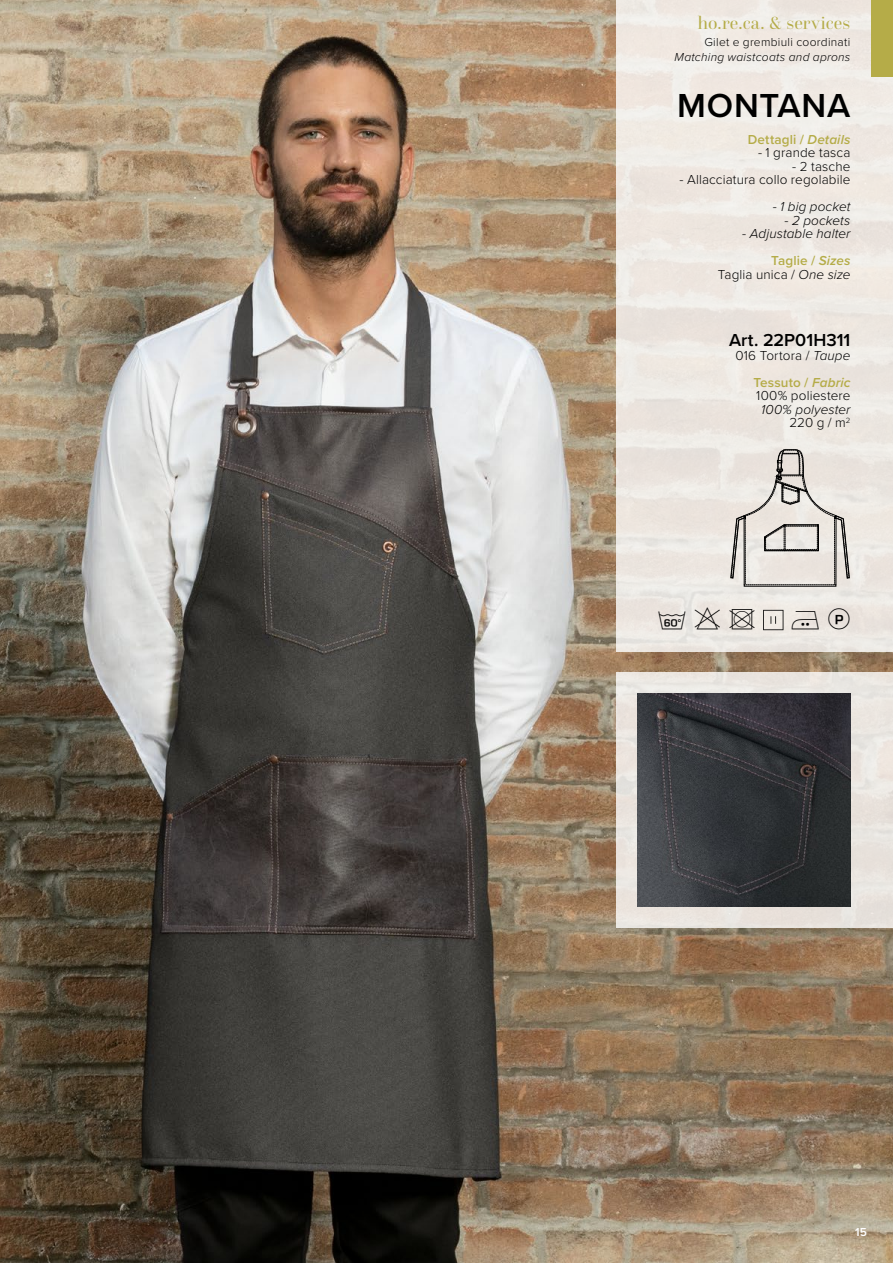
<style>
.page{position:relative;width:893px;height:1263px;background:#fff}
.page>*{position:absolute;margin:0;border:0;box-sizing:border-box;transform-origin:0 0}
.t1{font:600 34.5px "Proxima Nova";letter-spacing:.025em;color:#000}
.t2{font:18.45px "Questa Grande";letter-spacing:.01em;color:#b5ac48}
.t3{font:600 18px "Proxima Nova";letter-spacing:.005em;color:#000}
.t4{font:300 13.5px/27px "Proxima Nova";letter-spacing:.01em;color:#000;text-align:right}
.t5{font:italic 300 13.5px/27px "Proxima Nova";letter-spacing:.01em;color:#000;text-align:right}
.t6{font:600 13.5px "Proxima Nova";letter-spacing:.01em;color:#b5ac48}
.t7{font:italic 300 12px "Proxima Nova";letter-spacing:.025em;color:#000}
.t8{font:300 12px "Proxima Nova";letter-spacing:.025em;color:#000}
.t9{font:600 12px "Proxima Nova";color:#fff}
.s1{font-style:italic}
.s2{font-weight:600;font-style:normal;color:#b5ac48}
.s3{font-weight:600;color:#b5ac48}
.s4{font-weight:600;font-style:italic;color:#b5ac48}
.s5{font-style:normal}
</style>
<div class="page">
<img style="left:0;top:0;width:893px;height:1263px">
<div style="left:617px;top:0;width:276px;height:651px;background:#eee8e2"></div>
<div style="left:872px;top:0;width:21px;height:77px;background:#b5ac48"></div>
<div style="left:617px;top:673px;width:276px;height:255px;background:#eae4df"></div>
<img style="left:638px;top:694px;width:212px;height:212px">
<svg style="left:889px;top:1259px;width:4px;height:4px"></svg>
<svg style="left:730px;top:449px;width:120px;height:138px"></svg>
<svg style="left:763px;top:610px;width:20px;height:20px"></svg>
<h2 class="t2" style="left:698px;top:12px;width:154px">ho.re.ca. &amp; services</h2>
<p class="t8" style="left:704px;top:33px;width:148px">Gilet e grembiuli coordinati</p>
<p class="t7" style="left:674px;top:48px;width:177px">Matching waistcoats and aprons</p>
<h1 class="t1" style="left:677px;top:79px;width:175px">MONTANA</h1>
<p class="t6" style="left:748px;top:129px;width:104px">Dettagli / <span class="s1">Details</span></p>
<p class="t4" style="left:758px;top:138px;width:94px">- 1 grande tasca</p>
<p class="t4" style="left:792px;top:152px;width:60px">- 2 tasche</p>
<p class="t4" style="left:680px;top:165px;width:172px">- Allacciatura collo regolabile</p>
<p class="t5" style="left:773px;top:192px;width:79px">- 1 big pocket</p>
<p class="t5" style="left:784px;top:206px;width:67px">- 2 pockets</p>
<p class="t5" style="left:742px;top:219px;width:110px">- Adjustable halter<br><span class="s2">Taglie /</span> <span class="s3">Sizes</span></p>
<p class="t4" style="left:718px;top:260px;width:134px">Taglia unica / <span class="s1">One size</span></p>
<h3 class="t3" style="left:729px;top:327px;width:123px">Art. 22P01H311</h3>
<p class="t4" style="left:735px;top:341px;width:117px">016 Tortora / <span class="s1">Taupe<br></span><span class="s3">Tessuto /</span> <span class="s4">Fabric</span></p>
<p class="t4" style="left:756px;top:381px;width:96px">100% poliestere</p>
<p class="t5" style="left:761px;top:402px;width:91px;line-height:13.5px">100% polyester<br><span class="s5">220 g / m</span><sup>2</sup></p>
<p class="t9" style="left:855px;top:1223px;width:13px">15</p>
</div>
